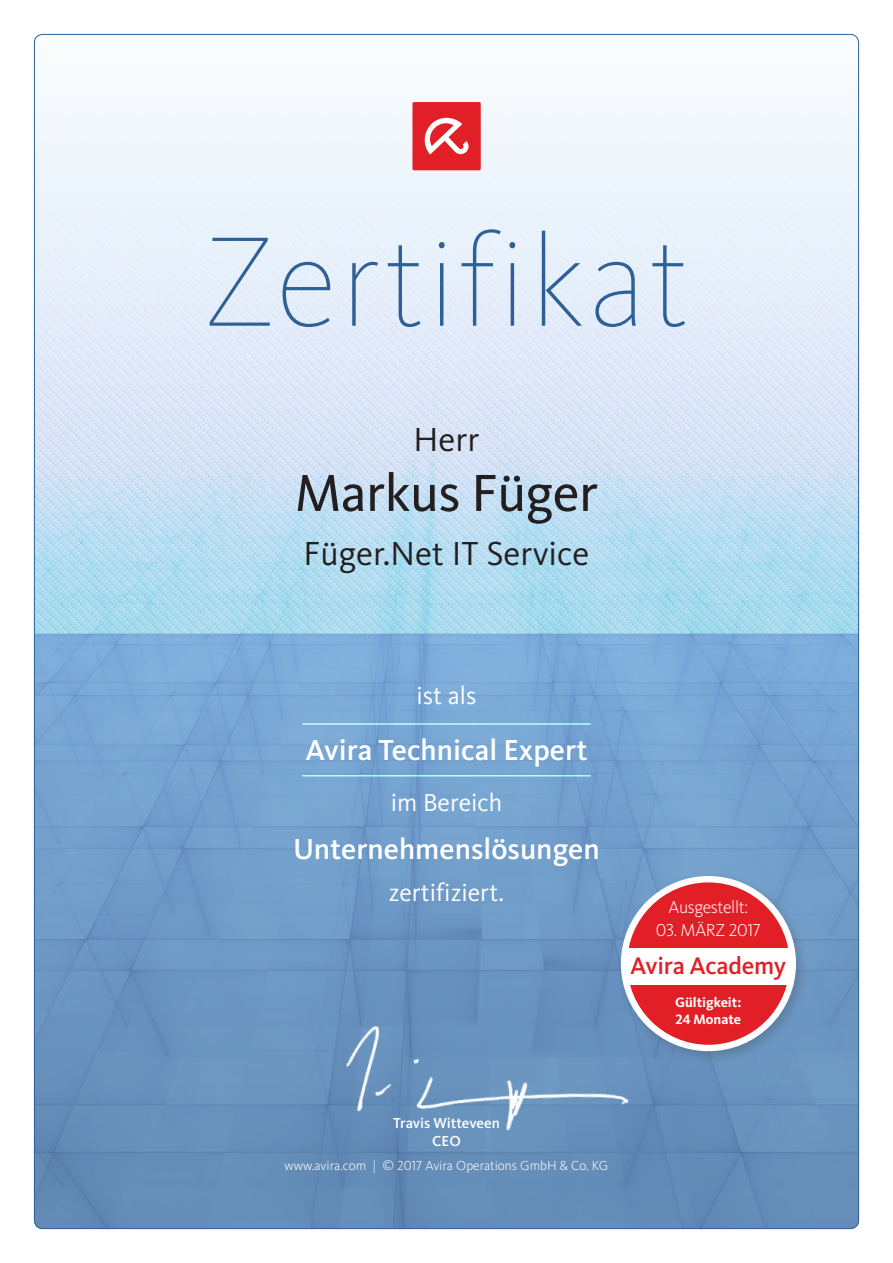
<style>
.page{position:relative;width:893px;height:1263px;background:#fff}
.page>*{position:absolute;margin:0;border:0;box-sizing:border-box;transform-origin:0 0}
.t1{font:100 132px "Kievit OT";letter-spacing:.02em;color:#2c6096}
.t2{font:54px "Kievit OT";letter-spacing:-.01em;color:#231f20}
.t3{font:34.5px "Kievit OT";color:#231f20}
.t4{font:500 30px "Kievit OT";color:#fff}
.t5{font:25.5px "Kievit OT";color:#fff}
.t6{font:500 24.9px "Kievit OT";letter-spacing:-.01em;color:#e21f26}
.t7{font:300 17.85px "Kievit OT";letter-spacing:-.02em;color:#fff}
.t8{font:500 15px/18px "Kievit OT";color:#fff;text-align:center}
.t9{font:700 14.1px/16.6px "Kievit OT";color:#fff}
.t10{font:300 13.5px "Kievit OT";color:#fff}
</style>
<div class="page">
<img style="left:34px;top:634px;width:825px;height:595px">
<img style="left:34px;top:34px;width:825px;height:600px">
<div style="left:412px;top:102px;width:69px;height:68px;background:#e21f26;border-radius:2px"></div>
<svg style="left:424px;top:117px;width:45px;height:38px"></svg>
<img style="left:344px;top:1025px;width:287px;height:111px">
<div style="left:616px;top:871px;width:194px;height:194px;background:#231f20;opacity:.2"></div>
<div style="left:624px;top:879px;width:169px;height:169px;background:#e21f26;border-radius:50%"></div>
<div style="left:621px;top:876px;width:175px;height:175px;border:6px solid #fff;border-radius:50%"></div>
<div style="left:625px;top:949px;width:166px;height:36px;background:#fff"></div>
<hr style="left:303px;top:723px;width:287px;height:2px;background:#fff">
<hr style="left:303px;top:775px;width:287px;height:1px;background:#fff">
<h1 class="t1" style="left:204px;top:202px;width:487px">Zertifikat</h1>
<h3 class="t3" style="left:414px;top:419px;width:67px">Herr</h3>
<h2 class="t2" style="left:295px;top:460px;width:305px">Markus Füger</h2>
<h3 class="t3" style="left:304px;top:533px;width:287px">Füger.Net IT Service</h3>
<h3 class="t5" style="left:416px;top:680px;width:61px">ist als</h3>
<h3 class="t4" style="left:305px;top:731px;width:284px">Avira Technical Expert</h3>
<h3 class="t5" style="left:391px;top:787px;width:113px">im Bereich</h3>
<h3 class="t4" style="left:293px;top:830px;width:308px">Unternehmenslösungen</h3>
<h3 class="t5" style="left:389px;top:877px;width:117px">zertifiziert.</h3>
<h3 class="t7" style="left:669px;top:896px;width:81px">Ausgestellt:</h3>
<h3 class="t7" style="left:656px;top:919px;width:106px">03. MÄRZ 2017</h3>
<h3 class="t6" style="left:630px;top:951px;width:157px">Avira Academy</h3>
<p class="t9" style="left:675px;top:994px;width:68px">Gültigkeit:<br>24 Monate</p>
<p class="t8" style="left:393px;top:1113px;width:108px">Travis Witteveen<br>CEO</p>
<p class="t10" style="left:285px;top:1157px;width:325px">www.avira.com | © 2017 Avira Operations GmbH &amp; Co. KG</p>
</div>
